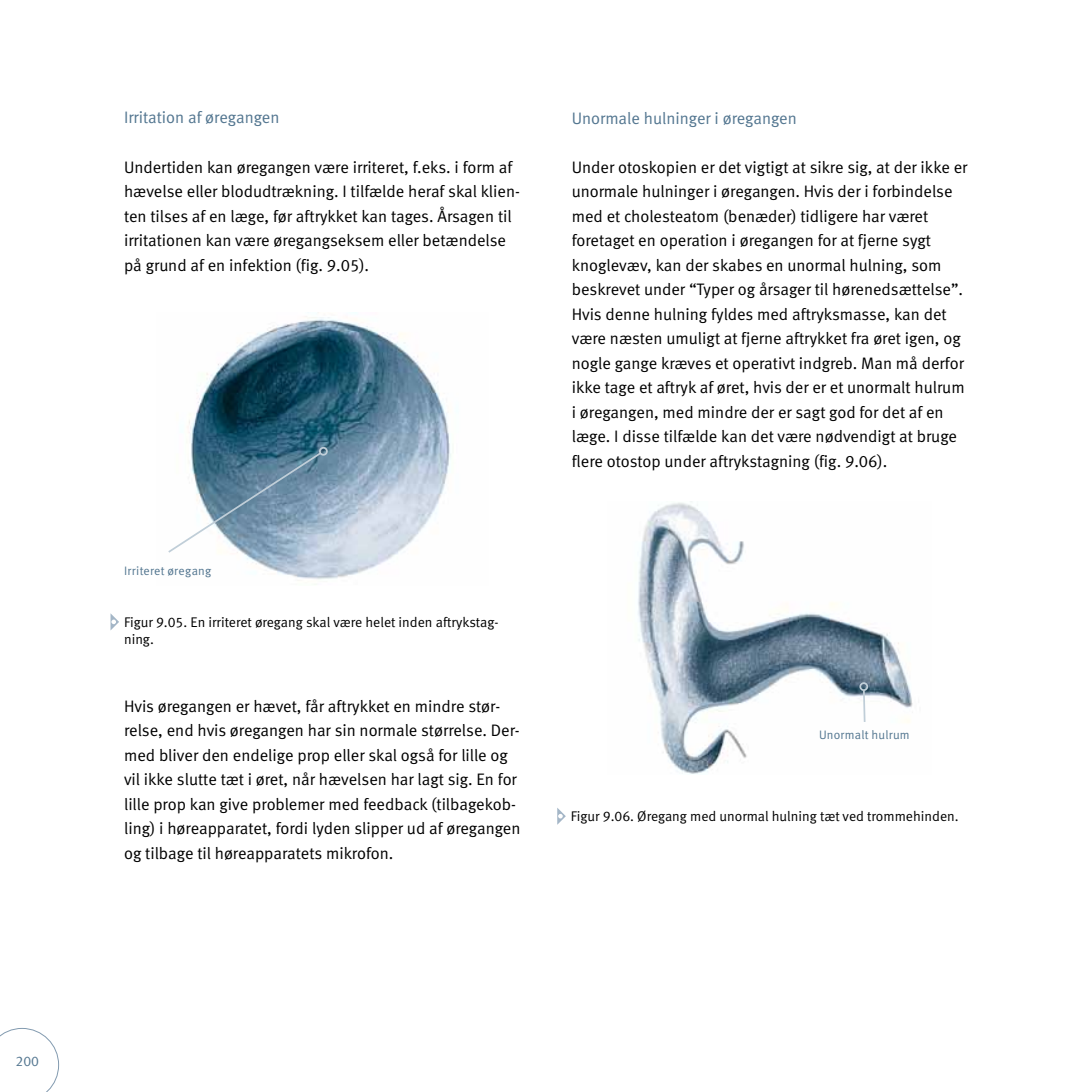
<style>
.page{position:relative;width:1092px;height:1092px;background:#fff}
.page>*{position:absolute;margin:0;border:0;box-sizing:border-box;transform-origin:0 0}
.t1{font:16.62px/24.5px "Meta Normal LF";color:#000}
.t2{font:16.62px "Meta Normal LF";color:#537690}
.t3{font:14px/17.5px "Meta Normal LF";color:#000}
.t4{font:14px "Meta Normal LF";color:#537690}
.t5{font:12.25px "Meta Normal LF";letter-spacing:.015em;color:#537690}
</style>
<div class="page">
<svg style="left:0;top:1028px;width:59px;height:63px"></svg>
<img style="left:638px;top:501px;width:275px;height:273px">
<svg style="left:862px;top:691px;width:4px;height:32px"></svg>
<div style="left:859px;top:682px;width:9px;height:9px;border:2px solid #c0ced8;border-radius:50%"></div>
<img style="left:189px;top:312px;width:262px;height:269px">
<svg style="left:168px;top:451px;width:155px;height:103px"></svg>
<div style="left:319px;top:447px;width:9px;height:8px;border:2px solid #c0ced8;border-radius:50%"></div>
<svg style="left:557px;top:808px;width:9px;height:16px"></svg>
<svg style="left:110px;top:613px;width:9px;height:17px"></svg>
<p class="t4" style="left:16px;top:1052px;width:25px">200</p>
<p class="t2" style="left:124px;top:108px;width:157px">Irritation af øregangen</p>
<p class="t1" style="left:124px;top:154px;width:397px">Undertiden kan øregangen være irriteret, f.eks. i form af hævelse eller blodudtrækning. I tilfælde heraf skal klien&shy;ten tilses af en læge, før aftrykket kan tages. Årsagen til irritationen kan være øregangseksem eller betændelse på grund af en infektion (fig. 9.05).</p>
<p class="t5" style="left:124px;top:563px;width:89px">Irriteret øregang</p>
<p class="t3" style="left:124px;top:613px;width:376px">Figur 9.05. En irriteret øregang skal være helet inden aftrykstag&shy;ning.</p>
<p class="t1" style="left:124px;top:693px;width:398px">Hvis øregangen er hævet, får aftrykket en mindre stør&shy;relse, end hvis øregangen har sin normale størrelse. Der&shy;med bliver den endelige prop eller skal også for lille og vil ikke slutte tæt i øret, når hævelsen har lagt sig. En for lille prop kan give problemer med feedback (tilbagekob&shy;ling) i høreapparatet, fordi lyden slipper ud af øregangen og tilbage til høreapparatets mikrofon.</p>
<p class="t2" style="left:571px;top:108px;width:227px">Unormale hulninger i øregangen</p>
<p class="t1" style="left:571px;top:154px;width:397px">Under otoskopien er det vigtigt at sikre sig, at der ikke er unormale hulninger i øregangen. Hvis der i forbindelse med et cholesteatom (benæder) tidligere har været foretaget en operation i øregangen for at fjerne sygt knoglevæv, kan der skabes en unormal hulning, som beskrevet under “Typer og årsager til hørenedsættelse”.<br>Hvis denne hulning fyldes med aftryksmasse, kan det være næsten umuligt at fjerne aftrykket fra øret igen, og nogle gange kræves et operativt indgreb. Man må derfor ikke tage et aftryk af øret, hvis der er et unormalt hulrum i øregangen, med mindre der er sagt god for det af en læge. I disse tilfælde kan det være nødvendigt at bruge flere otostop under aftrykstagning (fig. 9.06).</p>
<p class="t5" style="left:819px;top:727px;width:92px">Unormalt hulrum</p>
<p class="t3" style="left:570px;top:807px;width:389px">Figur 9.06. Øregang med unormal hulning tæt ved trommehinden.</p>
</div>
